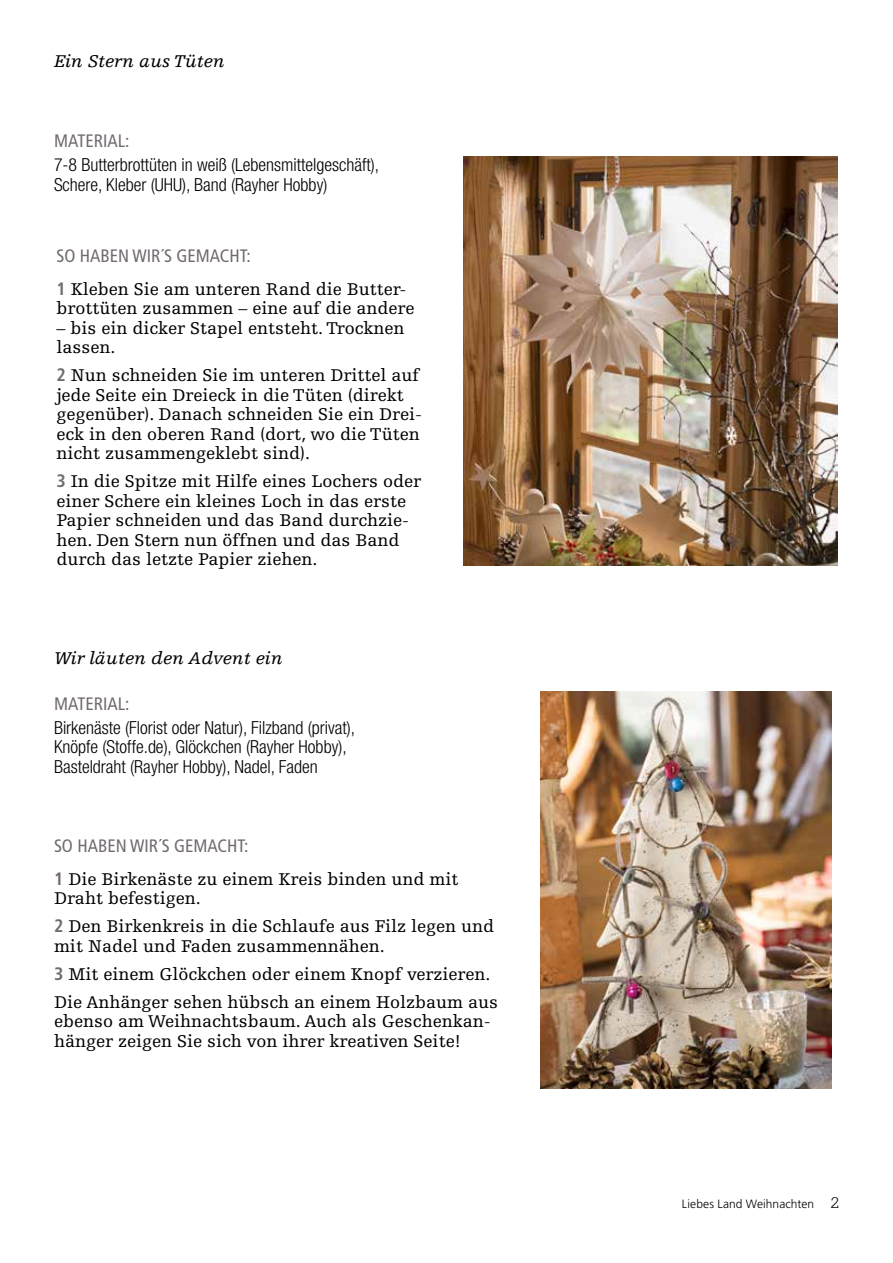
<style>
.page{position:relative;width:893px;height:1263px;background:#fff}
.page>*{position:absolute;margin:0;border:0;box-sizing:border-box;transform-origin:0 0}
.t1{font:18px/19.5px "Egyptienne F";color:#000}
.t2{font:300 condensed 18px/19.5px "Helvetica Neue";color:#000}
.t3{font:condensed 18px "Frutiger";color:#726a71}
.t4{font:italic 18px "Egyptienne F";color:#000}
.t5{font:300 12px "Frutiger";letter-spacing:.005em;color:#000}
.s1{font-family:"Frutiger";font-weight:700;font-stretch:condensed;color:#726a71}
.s2{font-family:"Serifa";font-size:16.5px}
</style>
<div class="page">
<img style="left:463px;top:156px;width:375px;height:410px">
<img style="left:540px;top:691px;width:291px;height:398px">
<p class="t4" style="left:54px;top:52px;width:172px">Ein Stern aus Tüten</p>
<p class="t3" style="left:54px;top:131px;width:77px">MATERIAL:</p>
<p class="t2" style="left:54px;top:155px;width:327px">7-8 Butterbrottüten in weiß (Lebensmittelgeschäft),<br>Schere, Kleber (UHU), Band (Rayher Hobby)</p>
<p class="t3" style="left:56px;top:246px;width:196px">SO HABEN WIR´S GEMACHT:</p>
<p class="t1" style="left:56px;top:279px;width:360px"><span class="s1">1</span> Kleben Sie am unteren Rand die Butter&shy;brottüten zusammen – eine auf die andere</p>
<p class="t1" style="left:56px;top:318px;width:350px">– bis ein dicker Stapel entsteht. Trocknen lassen.</p>
<p class="t1" style="left:56px;top:366px;width:367px"><span class="s1">2</span> Nun schneiden Sie im unteren Drittel auf jede Seite ein Dreieck in die Tüten (direkt gegenüber). Danach schneiden Sie ein Drei&shy;eck in den oberen Rand (dort, wo die Tüten nicht zusammengeklebt sind).</p>
<p class="t1" style="left:56px;top:472px;width:366px"><span class="s1">3</span> In die Spitze mit Hilfe eines Lochers oder einer Schere ein kleines Loch in das erste Papier schneiden und das Band durchzie&shy;hen. Den Stern nun öffnen und das Band durch das letzte Papier ziehen.</p>
<p class="t4" style="left:54px;top:648px;width:230px">Wir läuten den Advent ein</p>
<p class="t3" style="left:54px;top:693px;width:77px">MATERIAL:</p>
<p class="t2" style="left:54px;top:717px;width:303px">Birkenäste (Florist oder Natur), Filzband (privat),<br>Knöpfe (Stoffe.de), Glöckchen (Rayher Hobby),<br>Basteldraht (Rayher Hobby), Nadel, Faden</p>
<p class="t3" style="left:54px;top:835px;width:196px">SO HABEN WIR´S GEMACHT:</p>
<p class="t1" style="left:54px;top:869px;width:406px"><span class="s1">1</span> Die Birkenäste zu einem Kreis binden und mit<br>Draht befestigen.</p>
<p class="t1" style="left:54px;top:917px;width:442px"><span class="s1">2</span> Den Birkenkreis in die Schlaufe aus Filz legen und mit Nadel und Faden zusammennähen.</p>
<p class="t1" style="left:54px;top:960px;width:446px;line-height:28px"><span class="s1">3</span> Mit einem Glöckchen oder einem Knopf verzieren.<br>Die Anhänger sehen hübsch an einem Holzbaum aus</p>
<p class="t1" style="left:54px;top:1012px;width:438px">ebenso am Weihnachtsbaum. Auch als Geschenkan&shy;hänger zeigen Sie sich von ihrer kreativen Seite!</p>
<p class="t5" style="left:682px;top:1197px;width:159px">Liebes Land Weihnachten <span class="s2">2</span></p>
</div>
